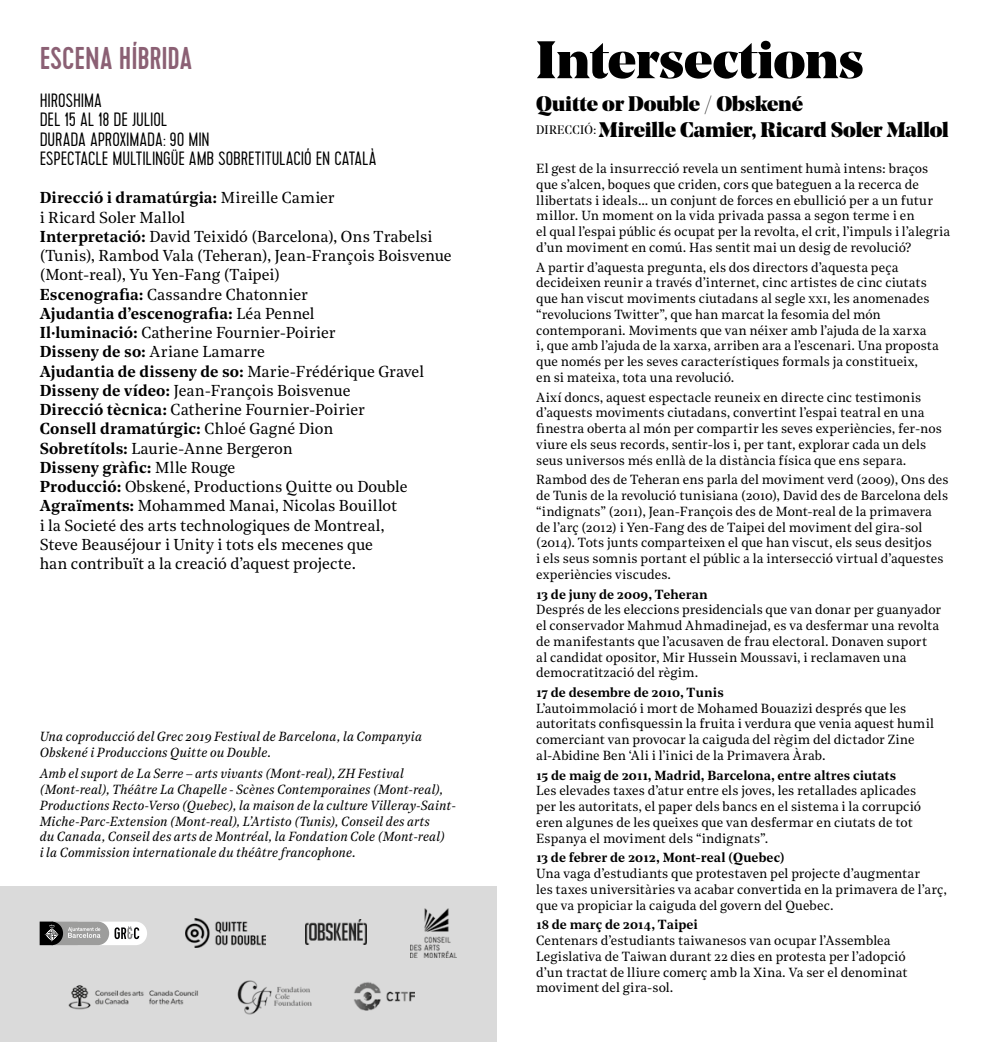
<style>
.page{position:relative;width:993px;height:1042px;background:#fff}
.page>*{position:absolute;margin:0;border:0;box-sizing:border-box;transform-origin:0 0}
.t1{font:900 52.5px "Noe Display";color:#000}
.t2{font:500 31.5px "Cervo";letter-spacing:-.005em;color:#8b6074}
.t3{font:900 21px/26.2px "Noe Display";letter-spacing:-.005em;color:#000}
.t4{font:300 19.25px/19.2px "Cervo";letter-spacing:-.005em;color:#000}
.t5{font:15.75px/19.2px "Noe Text";color:#000}
.t6{font:13.12px/15.8px "Noe Text";letter-spacing:.005em;color:#000}
.t7{font:italic 13.12px/15.8px "Noe Text";letter-spacing:.005em;color:#000}
.t8{font:600 13.12px "Noe Text";color:#000}
.s1{font-weight:600}
.s2{font-size:12.25px}
</style>
<div class="page">
<div style="left:0;top:887px;width:496px;height:155px;background:#dadada"></div>
<img style="left:68px;top:985px;width:130px;height:25px">
<img style="left:411px;top:908px;width:46px;height:50px">
<img style="left:305px;top:919px;width:61px;height:25px">
<img style="left:186px;top:918px;width:79px;height:29px">
<img style="left:354px;top:982px;width:60px;height:28px">
<img style="left:237px;top:980px;width:75px;height:35px">
<svg style="left:40px;top:921px;width:107px;height:24px;background:#a2a2a2"></svg>
<h2 class="t2" style="left:40px;top:39px;width:154px">ESCENA HÍBRIDA</h2>
<h3 class="t4" style="left:40px;top:92px;width:338px">HIROSHIMA<br>DEL 15 AL 18 DE JULIOL<br>DURADA APROXIMADA: 90 MIN<br>ESPECTACLE MULTILINGÜE AMB SOBRETITULACIÓ EN CATALÀ</h3>
<p class="t5" style="left:40px;top:187px;width:413px"><span class="s1">Direcció i dramatúrgia:</span> Mireille Camier<br>i Ricard Soler Mallol<br><span class="s1">Interpretació:</span> David Teixidó (Barcelona), Ons Trabelsi (Tunis), Rambod Vala (Teheran), Jean-François Boisvenue (Mont-real), Yu Yen-Fang (Taipei)<br><span class="s1">Escenografia:</span> Cassandre Chatonnier<br><span class="s1">Ajudantia d’escenografia:</span> Léa Pennel<br><span class="s1">Il·luminació:</span> Catherine Fournier-Poirier<br><span class="s1">Disseny de so:</span> Ariane Lamarre<br><span class="s1">Ajudantia de disseny de so:</span> Marie-Frédérique Gravel <span class="s1">Disseny de vídeo:</span> Jean-François Boisvenue<br><span class="s1">Direcció tècnica:</span> Catherine Fournier-Poirier<br><span class="s1">Consell dramatúrgic:</span> Chloé Gagné Dion<br><span class="s1">Sobretítols:</span> Laurie-Anne Bergeron<br><span class="s1">Disseny gràfic:</span> Mlle Rouge<br><span class="s1">Producció:</span> Obskené, Productions Quitte ou Double <span class="s1">Agraïments:</span> Mohammed Manai, Nicolas Bouillot<br>i la Societé des arts technologiques de Montreal,<br>Steve Beauséjour i Unity i tots els mecenes que<br>han contribuït a la creació d’aquest projecte.</p>
<p class="t7" style="left:40px;top:728px;width:384px">Una coproducció del Grec 2019 Festival de Barcelona, la Companyia<br>Obskené i Produccions Quitte ou Double.</p>
<p class="t7" style="left:40px;top:765px;width:417px">Amb el suport de La Serre – arts vivants (Mont-real), ZH Festival (Mont-real), Théâtre La Chapelle - Scènes Contemporaines (Mont-real), Productions Recto-Verso (Quebec), la maison de la culture Villeray-Saint-Miche-Parc-Extension (Mont-real), L’Artisto (Tunis), Conseil des arts<br>du Canada, Conseil des arts de Montréal, la Fondation Cole (Mont-real)<br>i la Commission internationale du théâtre francophone.</p>
<h1 class="t1" style="left:536px;top:25px;width:329px">Intersections</h1>
<h3 class="t3" style="left:536px;top:90px;width:414px">Quitte or Double / Obskené<br><sup>DIRECCIÓ:</sup> Mireille Camier, Ricard Soler Mallol</h3>
<p class="t6" style="left:536px;top:160px;width:415px">El gest de la insurrecció revela un sentiment humà intens: braços que s’alcen, boques que criden, cors que bateguen a la recerca de llibertats i ideals... un conjunt de forces en ebullició per a un futur millor. Un moment on la vida privada passa a segon terme i en<br>el qual l’espai públic és ocupat per la revolta, el crit, l’impuls i l’alegria d’un moviment en comú. Has sentit mai un desig de revolució?</p>
<p class="t6" style="left:536px;top:258px;width:404px">A partir d’aquesta pregunta, els dos directors d’aquesta peça decideixen reunir a través d’internet, cinc artistes de cinc ciutats que han viscut moviments ciutadans al segle <span class="s2">xxi</span>, les anomenades “revolucions Twitter”, que han marcat la fesomia del món contemporani. Moviments que van néixer amb l’ajuda de la xarxa<br>i, que amb l’ajuda de la xarxa, arriben ara a l’escenari. Una proposta que només per les seves característiques formals ja constitueix,<br>en si mateixa, tota una revolució.</p>
<p class="t6" style="left:536px;top:388px;width:407px">Així doncs, aquest espectacle reuneix en directe cinc testimonis d’aquests moviments ciutadans, convertint l’espai teatral en una finestra oberta al món per compartir les seves experiències, fer-nos viure els seus records, sentir-los i, per tant, explorar cada un dels seus universos més enllà de la distància física que ens separa.</p>
<p class="t6" style="left:536px;top:471px;width:414px">Rambod des de Teheran ens parla del moviment verd (2009), Ons des de Tunis de la revolució tunisiana (2010), David des de Barcelona dels “indignats” (2011), Jean-François des de Mont-real de la primavera de l’arç (2012) i Yen-Fang des de Taipei del moviment del gira-sol (2014). Tots junts comparteixen el que han viscut, els seus desitjos<br>i els seus somnis portant el públic a la intersecció virtual d’aquestes experiències viscudes.</p>
<p class="t8" style="left:536px;top:584px;width:173px">13 de juny de 2009, Teheran</p>
<p class="t6" style="left:536px;top:601px;width:406px">Després de les eleccions presidencials que van donar per guanyador el conservador Mahmud Ahmadinejad, es va desfermar una revolta de manifestants que l’acusaven de frau electoral. Donaven suport al candidat opositor, Mir Hussein Moussavi, i reclamaven una democratització del règim.</p>
<p class="t8" style="left:536px;top:682px;width:189px">17 de desembre de 2010, Tunis</p>
<p class="t6" style="left:536px;top:699px;width:399px">L’autoimmolació i mort de Mohamed Bouazizi després que les autoritats confisquessin la fruita i verdura que venia aquest humil comerciant van provocar la caiguda del règim del dictador Zine al-Abidine Ben ‘Ali i l’inici de la Primavera Àrab.</p>
<p class="t8" style="left:536px;top:765px;width:361px">15 de maig de 2011, Madrid, Barcelona, entre altres ciutats</p>
<p class="t6" style="left:536px;top:782px;width:386px">Les elevades taxes d’atur entre els joves, les retallades aplicades per les autoritats, el paper dels bancs en el sistema i la corrupció eren algunes de les queixes que van desfermar en ciutats de tot Espanya el moviment dels “indignats”.</p>
<p class="t8" style="left:536px;top:848px;width:250px">13 de febrer de 2012, Mont-real (Quebec)</p>
<p class="t6" style="left:536px;top:865px;width:412px">Una vaga d’estudiants que protestaven pel projecte d’augmentar<br>les taxes universitàries va acabar convertida en la primavera de l’arç, que va propiciar la caiguda del govern del Quebec.</p>
<p class="t8" style="left:536px;top:915px;width:163px">18 de març de 2014, Taipei</p>
<p class="t6" style="left:536px;top:932px;width:373px">Centenars d’estudiants taiwanesos van ocupar l’Assemblea Legislativa de Taiwan durant 22 dies en protesta per l’adopció d’un tractat de lliure comerç amb la Xina. Va ser el denominat moviment del gira-sol.</p>
</div>
